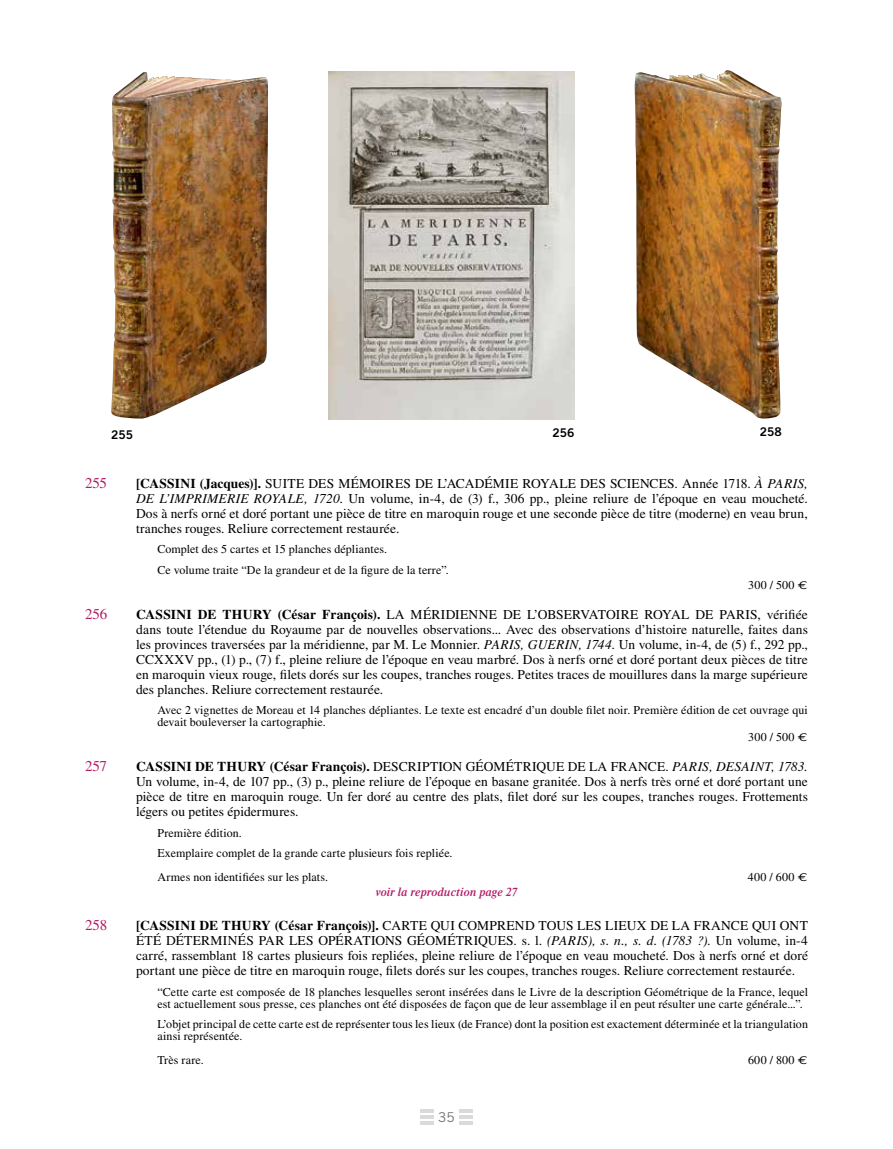
<style>
.page{position:relative;width:893px;height:1149px;background:#fff}
.page>*{position:absolute;margin:0;border:0;box-sizing:border-box;transform-origin:0 0}
.t1{font:15px "Times LT Std";letter-spacing:-.005em;color:#b31a65}
.t2{font:13.5px/15px "Times LT Std";letter-spacing:.005em;color:#000;text-align:justify}
.t3{font:13.5px "Trade Gothic LT Std";color:#6f6f6e}
.t4{font:12px/12px "Times LT Std";letter-spacing:.01em;color:#000}
.t5{font:italic 600 12px "Times LT Std";letter-spacing:.01em;color:#b31a65}
.t6{font:12px "Trade Gothic LT Std Bd 2";color:#000}
.s1{font-weight:700}
.s2{font-style:italic}
.s3{font-family:"Euro Mono Std";font-size:11.25px}
</style>
<div class="page">
<hr style="left:420px;top:1109px;width:14px;height:3px;background:#dadada">
<svg style="left:420px;top:1115px;width:14px;height:3px"></svg>
<hr style="left:420px;top:1120px;width:14px;height:3px;background:#dadada">
<hr style="left:459px;top:1109px;width:14px;height:3px;background:#dadada">
<svg style="left:459px;top:1115px;width:14px;height:3px"></svg>
<hr style="left:459px;top:1120px;width:14px;height:3px;background:#dadada">
<img style="left:111px;top:72px;width:157px;height:346px">
<img style="left:328px;top:71px;width:246px;height:348px">
<img style="left:635px;top:70px;width:147px;height:348px">
<p class="t6" style="left:111px;top:427px;width:23px">255</p>
<p class="t6" style="left:552px;top:424px;width:23px">256</p>
<p class="t6" style="left:760px;top:424px;width:23px">258</p>
<p class="t1" style="left:85px;top:474px;width:23px">255</p>
<p class="t2" style="left:136px;top:475px;width:673px"><span class="s1">[CASSINI (Jacques)].</span> SUITE DES MÉMOIRES DE L’ACADÉMIE ROYALE DES SCIENCES. Année 1718. <span class="s2">À PARIS, DE L’IMPRIMERIE ROYALE, 1720.</span> Un volume, in-4, de (3) f., 306 pp., pleine reliure de l’époque en veau moucheté.<br>Dos à nerfs orné et doré portant une pièce de titre en maroquin rouge et une seconde pièce de titre (moderne) en veau brun, tranches rouges. Reliure correctement restaurée.</p>
<p class="t4" style="left:157px;top:538px;width:293px;line-height:20.5px">Complet des 5 cartes et 15 planches dépliantes.<br>Ce volume traite “De la grandeur et de la figure de la terre”.</p>
<p class="t4" style="left:748px;top:578px;width:61px">300 / 500 <span class="s3">€</span></p>
<p class="t1" style="left:85px;top:605px;width:24px">256</p>
<p class="t2" style="left:136px;top:606px;width:673px"><span class="s1">CASSINI DE THURY (César François).</span> LA MÉRIDIENNE DE L’OBSERVATOIRE ROYAL DE PARIS, vérifiée dans toute l’étendue du Royaume par de nouvelles observations... Avec des observations d’histoire naturelle, faites dans les provinces traversées par la méridienne, par M. Le Monnier. <span class="s2">PARIS, GUERIN, 1744.</span> Un volume, in-4, de (5) f., 292 pp., CCXXXV pp., (1) p., (7) f., pleine reliure de l’époque en veau marbré. Dos à nerfs orné et doré portant deux pièces de titre en maroquin vieux rouge, filets dorés sur les coupes, tranches rouges. Petites traces de mouillures dans la marge supérieure des planches. Reliure correctement restaurée.</p>
<p class="t4" style="left:157px;top:704px;width:652px">Avec 2 vignettes de Moreau et 14 planches dépliantes. Le texte est encadré d’un double filet noir. Première édition de cet ouvrage qui devait bouleverser la cartographie.</p>
<p class="t4" style="left:748px;top:731px;width:61px">300 / 500 <span class="s3">€</span></p>
<p class="t1" style="left:85px;top:757px;width:24px">257</p>
<p class="t2" style="left:136px;top:759px;width:673px"><span class="s1">CASSINI DE THURY (César François).</span> DESCRIPTION GÉOMÉTRIQUE DE LA FRANCE. <span class="s2">PARIS, DESAINT, 1783.<br></span>Un volume, in-4, de 107 pp., (3) p., pleine reliure de l’époque en basane granitée. Dos à nerfs très orné et doré portant une pièce de titre en maroquin rouge. Un fer doré au centre des plats, filet doré sur les coupes, tranches rouges. Frottements légers ou petites épidermures.</p>
<p class="t4" style="left:157px;top:822px;width:297px;line-height:20.5px">Première édition.<br>Exemplaire complet de la grande carte plusieurs fois repliée.</p>
<p class="t4" style="left:157px;top:870px;width:172px">Armes non identifiées sur les plats.</p>
<p class="t4" style="left:748px;top:870px;width:62px">400 / 600 <span class="s3">€</span></p>
<p class="t5" style="left:375px;top:884px;width:144px">voir la reproduction page 27</p>
<p class="t1" style="left:85px;top:916px;width:24px">258</p>
<p class="t2" style="left:136px;top:917px;width:673px"><span class="s1">[CASSINI DE THURY (César François)].</span> CARTE QUI COMPREND TOUS LES LIEUX DE LA FRANCE QUI ONT ÉTÉ DÉTERMINÉS PAR LES OPÉRATIONS GÉOMÉTRIQUES. s. l. <span class="s2">(PARIS), s. n., s. d. (1783 ?).</span> Un volume, in-4 carré, rassemblant 18 cartes plusieurs fois repliées, pleine reliure de l’époque en veau moucheté. Dos à nerfs orné et doré portant une pièce de titre en maroquin rouge, filets dorés sur les coupes, tranches rouges. Reliure correctement restaurée.</p>
<p class="t4" style="left:157px;top:985px;width:652px">“Cette carte est composée de 18 planches lesquelles seront insérées dans le Livre de la description Géométrique de la France, lequel est actuellement sous presse, ces planches ont été disposées de façon que de leur assemblage il en peut résulter une carte générale...”.</p>
<p class="t4" style="left:157px;top:1017px;width:652px">L’objet principal de cette carte est de représenter tous les lieux (de France) dont la position est exactement déterminée et la triangulation ainsi représentée.</p>
<p class="t4" style="left:157px;top:1053px;width:48px">Très rare.</p>
<p class="t4" style="left:748px;top:1053px;width:61px">600 / 800 <span class="s3">€</span></p>
<p class="t3" style="left:438px;top:1108px;width:18px">35</p>
</div>
